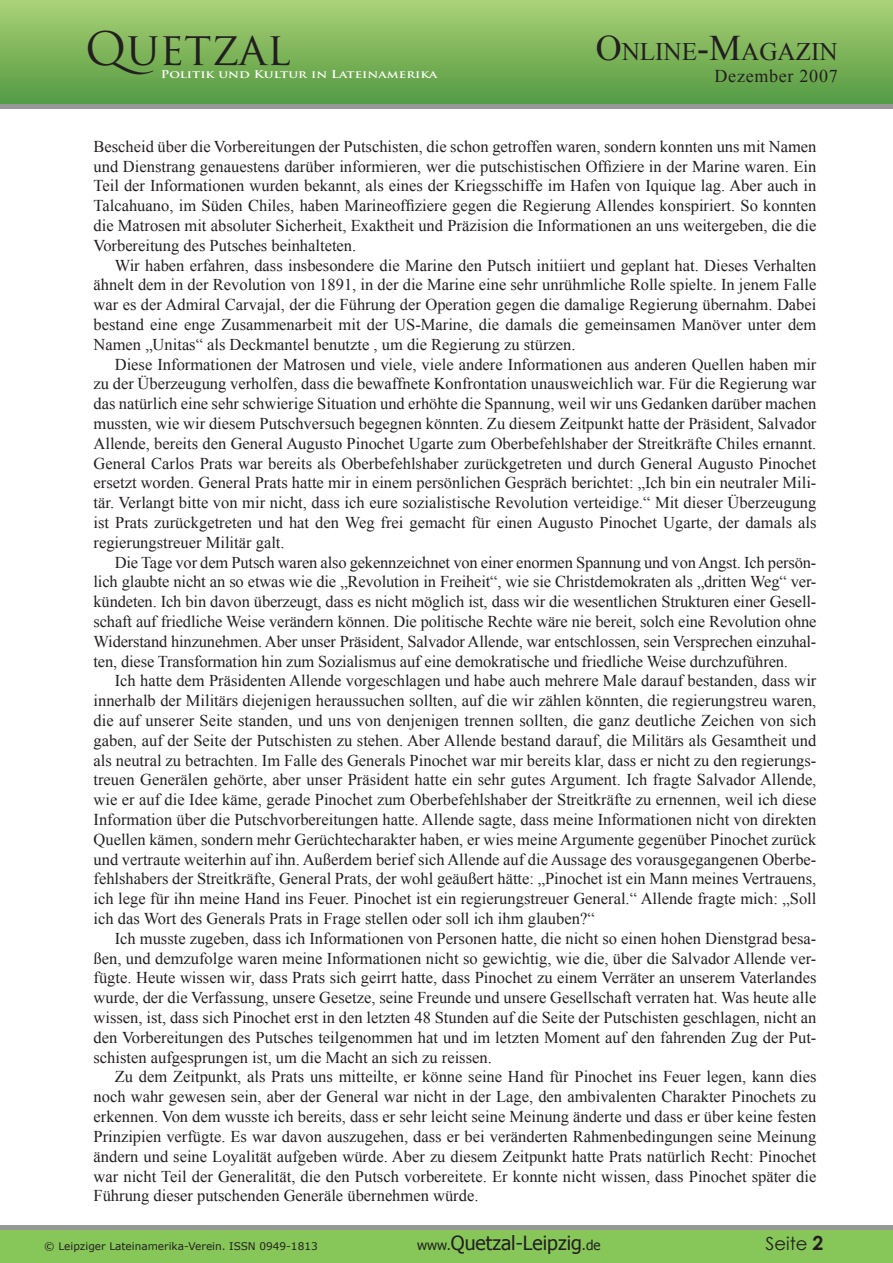
<style>
.page{position:relative;width:893px;height:1263px;background:#fff}
.page>*{position:absolute;margin:0;border:0;box-sizing:border-box;transform-origin:0 0}
.t1{font:45px "Trajan Pro";color:#231f20}
.t2{font:25.2px "Times New Roman";color:#231f20}
.t3{font:19.5px "Tahoma";color:#231f20}
.t4{font:18px "Times New Roman";letter-spacing:.04em;color:#231f20}
.t5{font:18px "Century Gothic";color:#231f20}
.t6{font:16.5px/19.8px "Times New Roman";color:#231f20;text-align:justify}
.t7{font:10.5px "Verdana";color:#231f20}
.t8{font:700 10.5px "Trajan Pro";color:#fff;scale:1.24 1}
.s1{font-size:36px}
.s2{font-size:13.5px}
</style>
<div class="page">
<div style="left:0;top:1px;width:893px;height:103px;background:linear-gradient(to bottom,#aad177,#539a41)"></div>
<div style="left:0;top:104px;width:893px;height:5px;background:#979797"></div>
<hr style="left:0;top:1225px;width:893px;height:4px;background:#979797">
<div style="left:0;top:1230px;width:893px;height:33px;background:#87c659"></div>
<p class="t1" style="left:85px;top:20px;width:207px">QUETZAL</p>
<p class="t8" style="left:161px;top:68px;width:225px">Politik und Kultur in Lateinamerika</p>
<p class="t2" style="left:596px;top:35px;width:244px"><span class="s1">O</span>nline<span class="s1">-M</span>agazin</p>
<p class="t4" style="left:715px;top:64px;width:125px">Dezember 2007</p>
<p class="t6" style="left:94px;top:136px;width:724px">Bescheid über die Vorbereitungen der Putschisten, die schon getroffen waren, sondern konnten uns mit Namen und Dienstrang genauestens darüber informieren, wer die putschistischen Offiziere in der Marine waren. Ein Teil der Informationen wurden bekannt, als eines der Kriegsschiffe im Hafen von Iquique lag. Aber auch in Talcahuano, im Süden Chiles, haben Marineoffiziere gegen die Regierung Allendes konspiriert. So konnten die Matrosen mit absoluter Sicherheit, Exaktheit und Präzision die Informationen an uns weitergeben, die die Vorbereitung des Putsches beinhalteten.</p>
<p class="t6" style="left:94px;top:255px;width:724px;text-indent:21px">Wir haben erfahren, dass insbesondere die Marine den Putsch initiiert und geplant hat. Dieses Verhalten ähnelt dem in der Revolution von 1891, in der die Marine eine sehr unrühmliche Rolle spielte. In jenem Falle war es der Admiral Carvajal, der die Führung der Operation gegen die damalige Regierung übernahm. Dabei bestand eine enge Zusammenarbeit mit der US-Marine, die damals die gemeinsamen Manöver unter dem Namen „Unitas“ als Deckmantel benutzte , um die Regierung zu stürzen.</p>
<p class="t6" style="left:94px;top:354px;width:724px;text-indent:21px">Diese Informationen der Matrosen und viele, viele andere Informationen aus anderen Quellen haben mir zu der Überzeugung verholfen, dass die bewaffnete Konfrontation unausweichlich war. Für die Regierung war das natürlich eine sehr schwierige Situation und erhöhte die Spannung, weil wir uns Gedanken darüber machen mussten, wie wir diesem Putschversuch begegnen könnten. Zu diesem Zeitpunkt hatte der Präsident, Salvador Allende, bereits den General Augusto Pinochet Ugarte zum Oberbefehlshaber der Streitkräfte Chiles ernannt.<br>General Carlos Prats war bereits als Oberbefehlshaber zurückgetreten und durch General Augusto Pinochet ersetzt worden. General Prats hatte mir in einem persönlichen Gespräch berichtet: „Ich bin ein neutraler Mili&shy;tär. Verlangt bitte von mir nicht, dass ich eure sozialistische Revolution verteidige.“ Mit dieser Überzeugung ist Prats zurückgetreten und hat den Weg frei gemacht für einen Augusto Pinochet Ugarte, der damals als regierungstreuer Militär galt.</p>
<p class="t6" style="left:94px;top:552px;width:724px;text-indent:21px">Die Tage vor dem Putsch waren also gekennzeichnet von einer enormen Spannung und von Angst. Ich persön&shy;lich glaubte nicht an so etwas wie die „Revolution in Freiheit“, wie sie Christdemokraten als „dritten Weg“ ver&shy;kündeten. Ich bin davon überzeugt, dass es nicht möglich ist, dass wir die wesentlichen Strukturen einer Gesell&shy;schaft auf friedliche Weise verändern können. Die politische Rechte wäre nie bereit, solch eine Revolution ohne Widerstand hinzunehmen. Aber unser Präsident, Salvador Allende, war entschlossen, sein Versprechen einzuhal&shy;ten, diese Transformation hin zum Sozialismus auf eine demokratische und friedliche Weise durchzuführen.</p>
<p class="t6" style="left:94px;top:671px;width:724px;text-indent:21px">Ich hatte dem Präsidenten Allende vorgeschlagen und habe auch mehrere Male darauf bestanden, dass wir innerhalb der Militärs diejenigen heraussuchen sollten, auf die wir zählen könnten, die regierungstreu waren, die auf unserer Seite standen, und uns von denjenigen trennen sollten, die ganz deutliche Zeichen von sich gaben, auf der Seite der Putschisten zu stehen. Aber Allende bestand darauf, die Militärs als Gesamtheit und als neutral zu betrachten. Im Falle des Generals Pinochet war mir bereits klar, dass er nicht zu den regierungs&shy;treuen Generälen gehörte, aber unser Präsident hatte ein sehr gutes Argument. Ich fragte Salvador Allende, wie er auf die Idee käme, gerade Pinochet zum Oberbefehlshaber der Streitkräfte zu ernennen, weil ich diese Information über die Putschvorbereitungen hatte. Allende sagte, dass meine Informationen nicht von direkten Quellen kämen, sondern mehr Gerüchtecharakter haben, er wies meine Argumente gegenüber Pinochet zurück und vertraute weiterhin auf ihn. Außerdem berief sich Allende auf die Aussage des vorausgegangenen Oberbe&shy;fehlshabers der Streitkräfte, General Prats, der wohl geäußert hätte: „Pinochet ist ein Mann meines Vertrauens, ich lege für ihn meine Hand ins Feuer. Pinochet ist ein regierungstreuer General.“ Allende fragte mich: „Soll ich das Wort des Generals Prats in Frage stellen oder soll ich ihm glauben?“</p>
<p class="t6" style="left:94px;top:928px;width:724px;text-indent:21px">Ich musste zugeben, dass ich Informationen von Personen hatte, die nicht so einen hohen Dienstgrad besa&shy;ßen, und demzufolge waren meine Informationen nicht so gewichtig, wie die, über die Salvador Allende ver&shy;fügte. Heute wissen wir, dass Prats sich geirrt hatte, dass Pinochet zu einem Verräter an unserem Vaterlandes wurde, der die Verfassung, unsere Gesetze, seine Freunde und unsere Gesellschaft verraten hat. Was heute alle wissen, ist, dass sich Pinochet erst in den letzten 48 Stunden auf die Seite der Putschisten geschlagen, nicht an den Vorbereitungen des Putsches teilgenommen hat und im letzten Moment auf den fahrenden Zug der Put&shy;schisten aufgesprungen ist, um die Macht an sich zu reissen.</p>
<p class="t6" style="left:94px;top:1067px;width:724px;text-indent:21px">Zu dem Zeitpunkt, als Prats uns mitteilte, er könne seine Hand für Pinochet ins Feuer legen, kann dies noch wahr gewesen sein, aber der General war nicht in der Lage, den ambivalenten Charakter Pinochets zu erkennen. Von dem wusste ich bereits, dass er sehr leicht seine Meinung änderte und dass er über keine festen Prinzipien verfügte. Es war davon auszugehen, dass er bei veränderten Rahmenbedingungen seine Meinung ändern und seine Loyalität aufgeben würde. Aber zu diesem Zeitpunkt hatte Prats natürlich Recht: Pinochet war nicht Teil der Generalität, die den Putsch vorbereitete. Er konnte nicht wissen, dass Pinochet später die Führung dieser putschenden Generäle übernehmen würde.</p>
<p class="t7" style="left:44px;top:1239px;width:275px">© Leipziger Lateinamerika-Verein. ISSN 0949-1813</p>
<p class="t3" style="left:417px;top:1230px;width:185px"><span class="s2">www.</span>Quetzal-Leipzig<span class="s2">.de</span></p>
<p class="t5" style="left:766px;top:1231px;width:44px">Seite</p>
</div>
